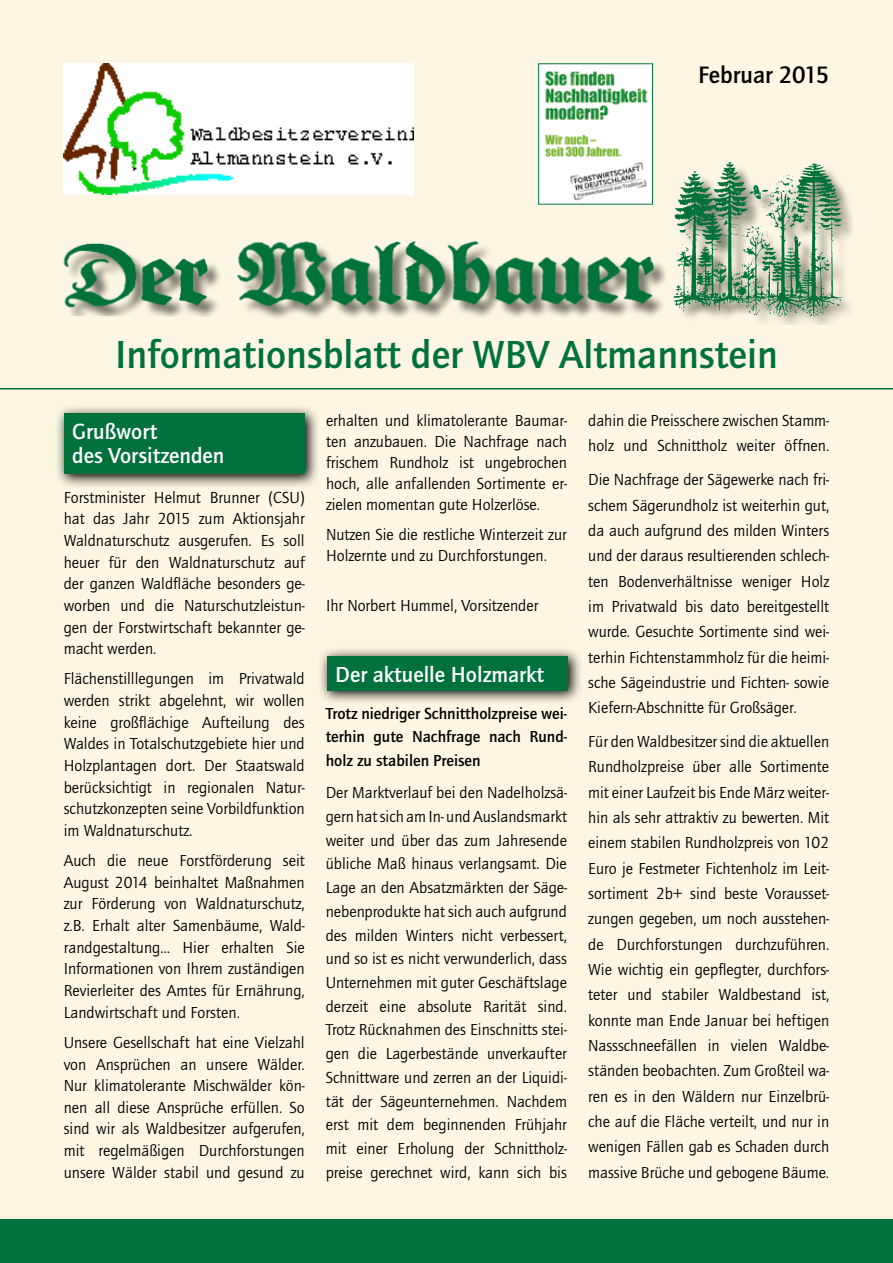
<style>
.page{position:relative;width:893px;height:1263px;background:#fff}
.page>*{position:absolute;margin:0;border:0;box-sizing:border-box;transform-origin:0 0}
.t1{font:700 40.5px "Quay Itc T";color:#00713c}
.t2{font:700 24.6px "Quay Itc T";color:#000}
.t3{font:700 22.5px/24px "Quay Itc T";color:#fff}
.t4{font:16.5px/21.6px "Quay Itc T";color:#000;text-align:justify}
.t5{font:700 16.5px/23.7px "Quay Itc T";color:#000;text-align:justify}
</style>
<div class="page">
<div style="left:0;top:0;width:893px;height:1227px;background:#fdf6e2"></div>
<div style="left:0;top:1219px;width:893px;height:44px;background:#00713c"></div>
<hr style="left:0;top:388px;width:893px;height:1px;background:#00713c">
<div style="left:667px;top:165px;width:189px;height:159px;background:#000;opacity:.5"></div>
<img style="left:667px;top:162px;width:179px;height:162px">
<img style="left:64px;top:64px;width:349px;height:130px">
<img style="left:63px;top:243px;width:157px;height:74px">
<img style="left:237px;top:241px;width:429px;height:77px">
<img style="left:540px;top:66px;width:111px;height:136px">
<div style="left:538px;top:64px;width:115px;height:140px;border:1px solid #00713c"></div>
<svg style="left:57px;top:407px;width:261px;height:79px"></svg>
<div style="left:64px;top:413px;width:241px;height:61px;background:#00713c"></div>
<svg style="left:320px;top:649px;width:260px;height:53px"></svg>
<div style="left:327px;top:656px;width:241px;height:34px;background:#00713c"></div>
<h2 class="t2" style="left:698px;top:60px;width:133px">Februar 2015</h2>
<h1 class="t1" style="left:115px;top:331px;width:664px">Informationsblatt der WBV Altmannstein</h1>
<h3 class="t3" style="left:72px;top:419px;width:154px">Grußwort<br>des Vorsitzenden</h3>
<p class="t4" style="left:64px;top:486px;width:242px">Forstminister Helmut Brunner (CSU) hat das Jahr 2015 zum Aktionsjahr Waldnaturschutz ausgerufen. Es soll heuer für den Waldnaturschutz auf der ganzen Waldfläche besonders ge&shy;worben und die Naturschutzleistun&shy;gen der Forstwirtschaft bekannter ge&shy;macht werden.</p>
<p class="t4" style="left:64px;top:668px;width:242px">Flächenstilllegungen im Privatwald werden strikt abgelehnt, wir wollen keine großflächige Aufteilung des Waldes in Totalschutzgebiete hier und Holzplantagen dort. Der Staatswald berücksichtigt in regionalen Natur&shy;schutzkonzepten seine Vorbildfunktion im Waldnaturschutz.</p>
<p class="t4" style="left:64px;top:850px;width:242px">Auch die neue Forstförderung seit August 2014 beinhaltet Maßnahmen zur Förderung von Waldnaturschutz, z.B. Erhalt alter Samenbäume, Wald&shy;randgestaltung… Hier erhalten Sie Informationen von Ihrem zuständigen Revierleiter des Amtes für Ernährung, Landwirtschaft und Forsten.</p>
<p class="t4" style="left:64px;top:1031px;width:242px">Unsere Gesellschaft hat eine Vielzahl von Ansprüchen an unsere Wälder.<br>Nur klimatolerante Mischwälder kön&shy;nen all diese Ansprüche erfüllen. So sind wir als Waldbesitzer aufgerufen, mit regelmäßigen Durchforstungen unsere Wälder stabil und gesund zu</p>
<p class="t4" style="left:326px;top:410px;width:242px;line-height:21px">erhalten und klimatolerante Baumar&shy;ten anzubauen. Die Nachfrage nach frischem Rundholz ist ungebrochen hoch, alle anfallenden Sortimente er&shy;zielen momentan gute Holzerlöse.</p>
<p class="t4" style="left:326px;top:523px;width:242px;line-height:21px">Nutzen Sie die restliche Winterzeit zur<br>Holzernte und zu Durchforstungen.</p>
<p class="t4" style="left:326px;top:595px;width:214px">Ihr Norbert Hummel, Vorsitzender</p>
<h3 class="t3" style="left:335px;top:662px;width:210px">Der aktuelle Holzmarkt</h3>
<p class="t5" style="left:326px;top:701px;width:243px">Trotz niedriger Schnittholzpreise wei&shy;terhin gute Nachfrage nach Rund&shy;holz zu stabilen Preisen</p>
<p class="t4" style="left:326px;top:781px;width:243px;line-height:23.7px">Der Marktverlauf bei den Nadelholzsä&shy;gern hat sich am In- und Auslandsmarkt weiter und über das zum Jahresende übliche Maß hinaus verlangsamt. Die Lage an den Absatzmärkten der Säge&shy;nebenprodukte hat sich auch aufgrund des milden Winters nicht verbessert, und so ist es nicht verwunderlich, dass Unternehmen mit guter Geschäftslage derzeit eine absolute Rarität sind.<br>Trotz Rücknahmen des Einschnitts stei&shy;gen die Lagerbestände unverkaufter Schnittware und zerren an der Liquidi&shy;tät der Sägeunternehmen. Nachdem erst mit dem beginnenden Frühjahr mit einer Erholung der Schnittholz&shy;preise gerechnet wird, kann sich bis</p>
<p class="t4" style="left:588px;top:408px;width:242px;line-height:25.3px">dahin die Preisschere zwischen Stamm&shy;holz und Schnittholz weiter öffnen.</p>
<p class="t4" style="left:588px;top:467px;width:242px;line-height:25.3px">Die Nachfrage der Sägewerke nach fri&shy;schem Sägerundholz ist weiterhin gut, da auch aufgrund des milden Winters und der daraus resultierenden schlech&shy;ten Bodenverhältnisse weniger Holz im Privatwald bis dato bereitgestellt wurde. Gesuchte Sortimente sind wei&shy;terhin Fichtenstammholz für die heimi&shy;sche Sägeindustrie und Fichten- sowie Kiefern-Abschnitte für Großsäger.</p>
<p class="t4" style="left:588px;top:729px;width:242px;line-height:25.3px">Für den Waldbesitzer sind die aktuellen Rundholzpreise über alle Sortimente mit einer Laufzeit bis Ende März weiter&shy;hin als sehr attraktiv zu bewerten. Mit einem stabilen Rundholzpreis von 102<br>Euro je Festmeter Fichtenholz im Leit&shy;sortiment 2b+ sind beste Vorausset&shy;zungen gegeben, um noch ausstehen&shy;de Durchforstungen durchzuführen.<br>Wie wichtig ein gepflegter, durchfors&shy;teter und stabiler Waldbestand ist, konnte man Ende Januar bei heftigen Nassschneefällen in vielen Waldbe&shy;ständen beobachten. Zum Großteil wa&shy;ren es in den Wäldern nur Einzelbrü&shy;che auf die Fläche verteilt, und nur in wenigen Fällen gab es Schaden durch massive Brüche und gebogene Bäume.</p>
</div>
